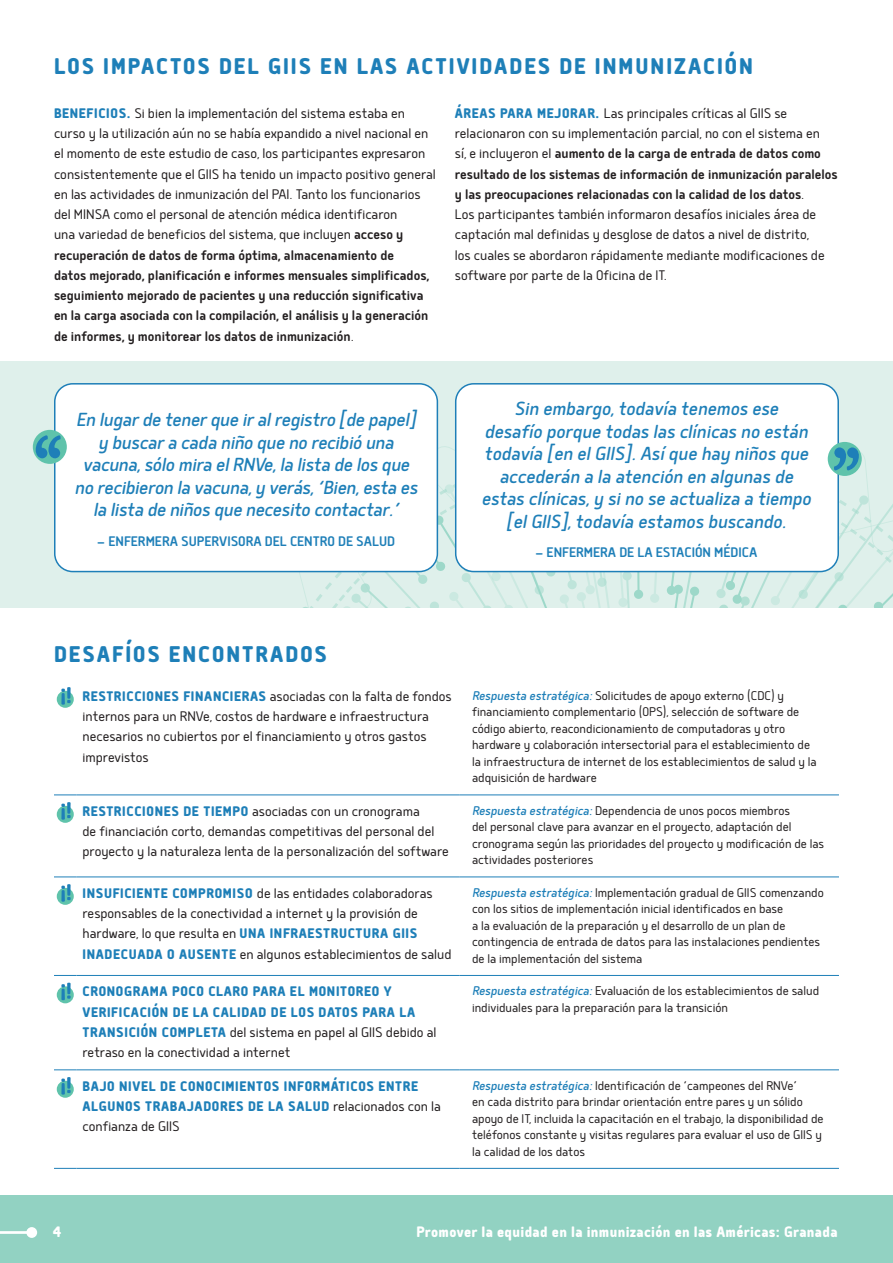
<style>
.page{position:relative;width:893px;height:1263px;background:#fff}
.page>*{position:absolute;margin:0;border:0;box-sizing:border-box;transform-origin:0 0}
.t1{font:800 27px "Delm";letter-spacing:.075em;color:#1e7fb8}
.Quote_text{font:italic 22.5px/22.5px "Delm";color:#1e7fb8;text-align:center}
.t2{font:800 18px "Delm";letter-spacing:.02em;color:#fff}
.Paragraph_Style_1{font:300 16.5px/20.2px "Delm";color:#231f20}
.List_Paragraph{font:300 16.5px/20.2px "Delm";color:#231f20}
.List_Paragraph-2{font:800 16.5px/20.2px "Delm";letter-spacing:.04em;color:#1e7fb8}
.Quote_Attribution{font:500 16.5px "Delm";color:#1e7fb8}
.List_Paragraph-3{font:300 15px/16.5px "Delm";color:#231f20}
.s1{font-weight:800;color:#1e7fb8}
.s2{font-weight:500}
.s3{font-weight:400;font-style:italic;color:#1e7fb8}
.s4{font-weight:300;color:#231f20}
</style>
<div class="page">
<div style="left:0;top:1195px;width:893px;height:68px;background:#92d2c2"></div>
<hr style="left:0;top:1231px;width:32px;height:3px;background:#fff">
<div style="left:26px;top:1227px;width:11px;height:11px;background:#fff;border-radius:50%"></div>
<div style="left:0;top:361px;width:893px;height:246px;background:#dff0eb"></div>
<div style="left:456px;top:384px;width:382px;height:187px;background:#fff;border-radius:18px"></div>
<div style="left:55px;top:384px;width:382px;height:187px;background:#fff;border-radius:18px"></div>
<div style="left:54px;top:383px;width:384px;height:189px;border:2px solid #1e7fb8;border-radius:18px"></div>
<svg style="left:301px;top:402px;width:592px;height:206px"></svg>
<div style="left:33px;top:430px;width:34px;height:34px;background:#5fc3ab;border-radius:50%"></div>
<svg style="left:36px;top:435px;width:25px;height:23px"></svg>
<svg style="left:54px;top:794px;width:23px;height:1px"></svg>
<hr style="left:77px;top:794px;width:382px;height:1px;background:#1e7fb8">
<hr style="left:459px;top:794px;width:380px;height:1px;background:#1e7fb8">
<svg style="left:54px;top:876px;width:23px;height:1px"></svg>
<hr style="left:77px;top:876px;width:382px;height:1px;background:#1e7fb8">
<hr style="left:459px;top:876px;width:380px;height:1px;background:#1e7fb8">
<svg style="left:54px;top:975px;width:23px;height:1px"></svg>
<hr style="left:77px;top:975px;width:382px;height:1px;background:#1e7fb8">
<hr style="left:459px;top:975px;width:380px;height:1px;background:#1e7fb8">
<svg style="left:54px;top:1069px;width:23px;height:1px"></svg>
<hr style="left:77px;top:1069px;width:382px;height:1px;background:#1e7fb8">
<hr style="left:459px;top:1069px;width:380px;height:1px;background:#1e7fb8">
<svg style="left:54px;top:1168px;width:23px;height:1px"></svg>
<hr style="left:77px;top:1168px;width:382px;height:1px;background:#1e7fb8">
<hr style="left:459px;top:1168px;width:380px;height:1px;background:#1e7fb8">
<div style="left:57px;top:691px;width:17px;height:17px;background:#5fc3ab;border-radius:50%"></div>
<svg style="left:67px;top:687px;width:4px;height:12px"></svg>
<svg style="left:67px;top:700px;width:4px;height:3px"></svg>
<svg style="left:61px;top:693px;width:4px;height:12px"></svg>
<svg style="left:61px;top:689px;width:4px;height:3px"></svg>
<div style="left:57px;top:806px;width:17px;height:17px;background:#5fc3ab;border-radius:50%"></div>
<svg style="left:67px;top:802px;width:4px;height:12px"></svg>
<svg style="left:67px;top:815px;width:4px;height:3px"></svg>
<svg style="left:61px;top:808px;width:4px;height:12px"></svg>
<svg style="left:61px;top:804px;width:4px;height:3px"></svg>
<div style="left:57px;top:888px;width:17px;height:17px;background:#5fc3ab;border-radius:50%"></div>
<svg style="left:67px;top:884px;width:4px;height:12px"></svg>
<svg style="left:67px;top:897px;width:4px;height:3px"></svg>
<svg style="left:61px;top:890px;width:4px;height:12px"></svg>
<svg style="left:61px;top:886px;width:4px;height:3px"></svg>
<div style="left:57px;top:986px;width:17px;height:17px;background:#5fc3ab;border-radius:50%"></div>
<svg style="left:67px;top:983px;width:4px;height:11px"></svg>
<svg style="left:67px;top:995px;width:4px;height:4px"></svg>
<svg style="left:61px;top:989px;width:4px;height:11px"></svg>
<svg style="left:61px;top:984px;width:4px;height:3px"></svg>
<div style="left:57px;top:1081px;width:17px;height:17px;background:#5fc3ab;border-radius:50%"></div>
<svg style="left:67px;top:1077px;width:4px;height:11px"></svg>
<svg style="left:67px;top:1090px;width:4px;height:3px"></svg>
<svg style="left:61px;top:1083px;width:4px;height:11px"></svg>
<svg style="left:61px;top:1078px;width:4px;height:4px"></svg>
<h1 class="t1" style="left:54px;top:50px;width:700px">LOS IMPACTOS DEL GIIS EN LAS ACTIVIDADES DE INMUNIZACIÓN</h1>
<p class="Paragraph_Style_1" style="left:54px;top:102px;width:383px"><span class="s1">BENEFICIOS.</span> Si bien la implementación del sistema estaba en curso y la utilización aún no se había expandido a nivel nacional en el momento de este estudio de caso, los participantes expresaron consistentemente que el GIIS ha tenido un impacto positivo general en las actividades de inmunización del PAI. Tanto los funcionarios del MINSA como el personal de atención médica identificaron<br>una variedad de beneficios del sistema, que incluyen <span class="s2">acceso y recuperación de datos de forma óptima, almacenamiento de<br>datos mejorado, planificación e informes mensuales simplificados, seguimiento mejorado de pacientes y una reducción significativa en la carga asociada con la compilación, el análisis y la generación de informes, y monitorear los datos de inmunización</span>.</p>
<p class="Paragraph_Style_1" style="left:455px;top:102px;width:384px"><span class="s1">ÁREAS PARA MEJORAR.</span> Las principales críticas al GIIS se relacionaron con su implementación parcial, no con el sistema en<br>sí, e incluyeron el <span class="s2">aumento de la carga de entrada de datos como resultado de los sistemas de información de inmunización paralelos y las preocupaciones relacionadas con la calidad de los datos</span>.<br>Los participantes también informaron desafíos iniciales área de captación mal definidas y desglose de datos a nivel de distrito,<br>los cuales se abordaron rápidamente mediante modificaciones de software por parte de la Oficina de IT.</p>
<p class="Quote_text" style="left:75px;top:407px;width:344px">En lugar de tener que ir al registro [de papel] y buscar a cada niño que no recibió una vacuna, sólo mira el RNVe, la lista de los que no recibieron la vacuna, y verás, ‘Bien, esta es la lista de niños que necesito contactar.’</p>
<p class="Quote_Attribution" style="left:97px;top:531px;width:300px">— ENFERMERA SUPERVISORA DEL CENTRO DE SALUD</p>
<p class="Quote_text" style="left:481px;top:396px;width:331px">Sin embargo, todavía tenemos ese<br>desafío porque todas las clínicas no están todavía [en el GIIS]. Así que hay niños que accederán a la atención en algunas de estas clínicas, y si no se actualiza a tiempo [el GIIS], todavía estamos buscando.</p>
<p class="Quote_Attribution" style="left:535px;top:542px;width:224px">— ENFERMERA DE LA ESTACIÓN MÉDICA</p>
<h1 class="t1" style="left:54px;top:638px;width:274px">DESAFÍOS ENCONTRADOS</h1>
<p class="List_Paragraph" style="left:83px;top:685px;width:371px"><span class="s1">RESTRICCIONES FINANCIERAS</span> asociadas con la falta de fondos internos para un RNVe, costos de hardware e infraestructura necesarios no cubiertos por el financiamiento y otros gastos imprevistos</p>
<p class="List_Paragraph-3" style="left:472px;top:686px;width:346px"><span class="s3">Respuesta estratégica:</span> Solicitudes de apoyo externo (CDC) y financiamiento complementario (OPS), selección de software de código abierto, reacondicionamiento de computadoras y otro hardware y colaboración intersectorial para el establecimiento de la infraestructura de internet de los establecimientos de salud y la adquisición de hardware</p>
<p class="List_Paragraph" style="left:83px;top:800px;width:368px"><span class="s1">RESTRICCIONES DE TIEMPO</span> asociadas con un cronograma<br>de financiación corto, demandas competitivas del personal del proyecto y la naturaleza lenta de la personalización del software</p>
<p class="List_Paragraph-3" style="left:472px;top:801px;width:354px"><span class="s3">Respuesta estratégica:</span> Dependencia de unos pocos miembros<br>del personal clave para avanzar en el proyecto, adaptación del cronograma según las prioridades del proyecto y modificación de las actividades posteriores</p>
<p class="List_Paragraph" style="left:83px;top:882px;width:370px"><span class="s1">INSUFICIENTE COMPROMISO</span> de las entidades colaboradoras responsables de la conectividad a internet y la provisión de hardware, lo que resulta en <span class="s1">UNA INFRAESTRUCTURA GIIS INADECUADA O AUSENTE</span> en algunos establecimientos de salud</p>
<p class="List_Paragraph-3" style="left:472px;top:883px;width:353px"><span class="s3">Respuesta estratégica:</span> Implementación gradual de GIIS comenzando con los sitios de implementación inicial identificados en base<br>a la evaluación de la preparación y el desarrollo de un plan de contingencia de entrada de datos para las instalaciones pendientes de la implementación del sistema</p>
<p class="List_Paragraph-2" style="left:83px;top:981px;width:355px">CRONOGRAMA POCO CLARO PARA EL MONITOREO Y VERIFICACIÓN DE LA CALIDAD DE LOS DATOS PARA LA TRANSICIÓN COMPLETA <span class="s4">del sistema en papel al GIIS debido al retraso en la conectividad a internet</span></p>
<p class="List_Paragraph-3" style="left:472px;top:982px;width:349px"><span class="s3">Respuesta estratégica:</span> Evaluación de los establecimientos de salud individuales para la preparación para la transición</p>
<p class="List_Paragraph-2" style="left:83px;top:1075px;width:360px">BAJO NIVEL DE CONOCIMIENTOS INFORMÁTICOS ENTRE<br>ALGUNOS TRABAJADORES DE LA SALUD <span class="s4">relacionados con la confianza de GIIS</span></p>
<p class="List_Paragraph-3" style="left:472px;top:1076px;width:353px"><span class="s3">Respuesta estratégica:</span> Identificación de ‘campeones del RNVe’<br>en cada distrito para brindar orientación entre pares y un sólido apoyo de IT, incluida la capacitación en el trabajo, la disponibilidad de teléfonos constante y visitas regulares para evaluar el uso de GIIS y la calidad de los datos</p>
<p class="t2" style="left:53px;top:1220px;width:10px">4</p>
<p class="t2" style="left:416px;top:1220px;width:423px">Promover la equidad en la inmunización en las Américas: Granada</p>
</div>
